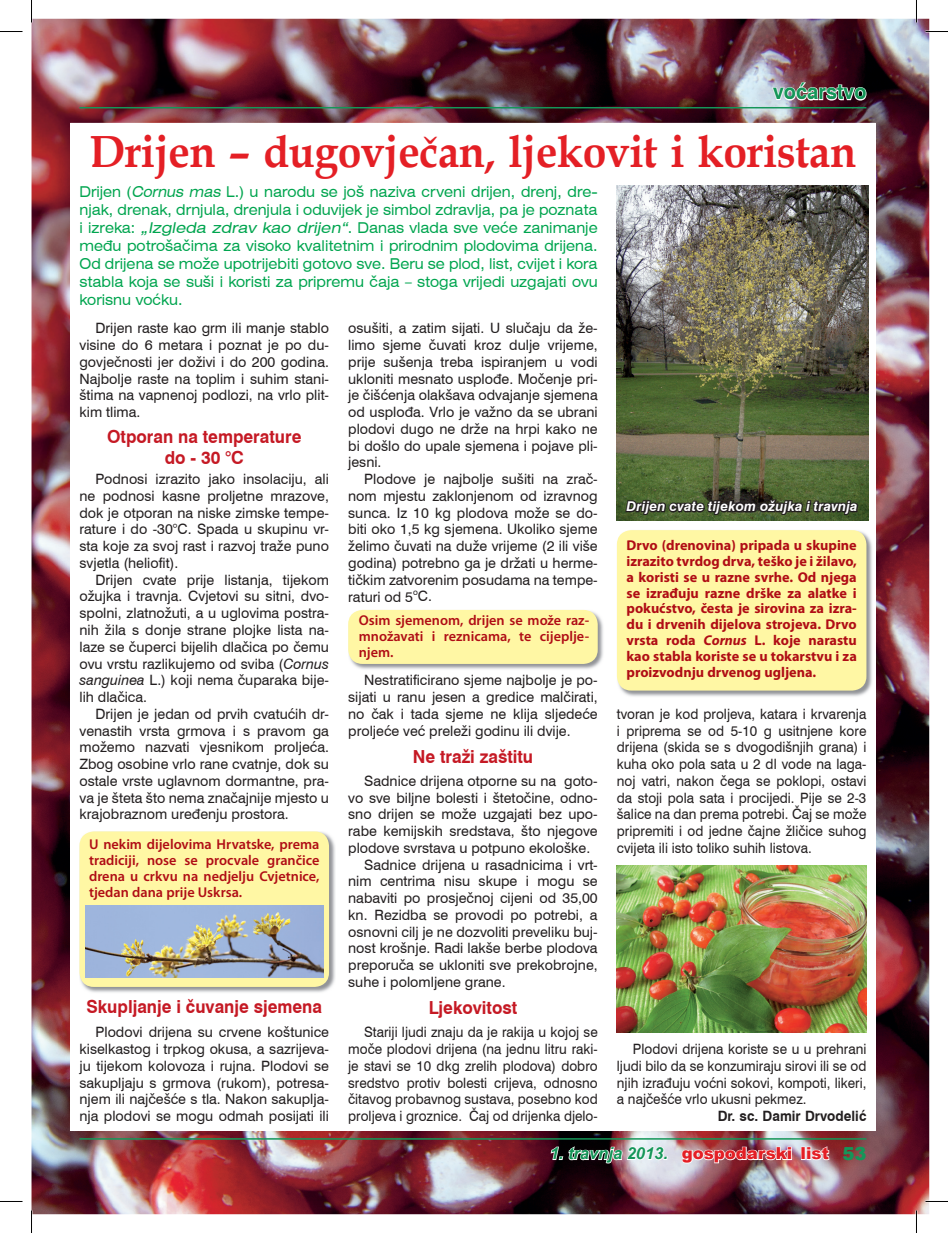
<style>
.page{position:relative;width:948px;height:1233px;background:#fff}
.page>*{position:absolute;margin:0;border:0;box-sizing:border-box;transform-origin:0 0}
.t1{font:700 45px "Book Antiqua";letter-spacing:-.01em;color:#e41f25;scale:.95 1}
.t2{font:700 21px "Swiss 721 BT";letter-spacing:.005em;color:#159659;scale:.95 1}
.t3{font:700 18px/21px "Swiss 721 BT";color:#c51924;text-align:center;scale:.95 1}
.t4{font:900 16.5px "Arial";color:#e41f25}
.t5{font:expanded 15px/18px "Swiss 721 BT";color:#00a54f;text-align:justify;scale:.9 1}
.t6{font:14.25px/16.8px "Swiss 721 BT";color:#231f20;text-align:justify}
.t7{font:14.25px/16.8px "Swiss 721 BT";color:#231f20;text-align:justify;scale:.95 1}
.t8{font:700 14.25px/15.9px "Myriad Pro";color:#b00d15;text-align:justify}
.t9{font:600 14.25px/15.9px "Myriad Pro";color:#b00d15;text-align:justify}
.t10{font:700 14.25px "Swiss 721 BT";color:#231f20;scale:.95 1}
.t11{font:italic 700 13.5px "Swiss 721 BT";letter-spacing:.015em;color:#fff}
.s1{font-style:italic}
.s2{font-weight:700;font-style:italic;color:#159659}
.s3{font-size:18px;color:#159659}
</style>
<div class="page">
<img style="left:32px;top:19px;width:897px;height:1195px">
<div style="left:70px;top:123px;width:805px;height:1007px;background:#fff"></div>
<img style="left:617px;top:185px;width:251px;height:335px">
<img style="left:79px;top:831px;width:256px;height:162px">
<div style="left:79px;top:831px;width:250px;height:155px;background:#fff7a4;border-radius:14px"></div>
<img style="left:348px;top:610px;width:255px;height:59px">
<div style="left:348px;top:610px;width:249px;height:54px;background:#fff7a4;border-radius:14px"></div>
<img style="left:617px;top:531px;width:255px;height:166px">
<div style="left:617px;top:530px;width:249px;height:160px;background:#fff7a4;border-radius:14px"></div>
<hr style="left:79px;top:107px;width:787px;height:1px;background:#159659">
<svg style="left:771px;top:81px;width:96px;height:21px"></svg>
<hr style="left:79px;top:1138px;width:787px;height:1px;background:#159659">
<svg style="left:549px;top:1144px;width:119px;height:20px"></svg>
<svg style="left:680px;top:1145px;width:111px;height:19px"></svg>
<div style="left:787px;top:1149px;width:4px;height:10px;border:2px solid #fff"></div>
<div style="left:800px;top:1146px;width:5px;height:13px;border:2px solid #fff"></div>
<svg style="left:806px;top:1144px;width:24px;height:17px"></svg>
<svg style="left:624px;top:480px;width:235px;height:52px"></svg>
<img style="left:85px;top:905px;width:238px;height:72px">
<img style="left:617px;top:865px;width:249px;height:167px">
<hr style="left:925px;top:1200px;width:22px;height:2px;background:#fff">
<hr style="left:915px;top:0;width:2px;height:23px;background:#fff">
<hr style="left:915px;top:1210px;width:2px;height:22px;background:#fff">
<svg style="left:0;top:31px;width:22px;height:1px"></svg>
<svg style="left:925px;top:31px;width:22px;height:1px"></svg>
<svg style="left:0;top:1201px;width:22px;height:1px"></svg>
<svg style="left:925px;top:1201px;width:22px;height:1px"></svg>
<svg style="left:31px;top:0;width:1px;height:23px"></svg>
<svg style="left:31px;top:1210px;width:1px;height:22px"></svg>
<svg style="left:916px;top:0;width:1px;height:23px"></svg>
<svg style="left:916px;top:1210px;width:1px;height:22px"></svg>
<h2 class="t2" style="left:773px;top:79px;width:100px">voćarstvo</h2>
<h1 class="t1" style="left:89px;top:121px;width:808px">Drijen – dugovječan, ljekovit i koristan</h1>
<p class="t5" style="left:79px;top:183px;width:577px">Drijen (<span class="s1">Cornus mas</span> L.) u narodu se još naziva crveni drijen, drenj, dre&shy;njak, drenak, drnjula, drenjula i oduvijek je simbol zdravlja, pa je poznata i izreka: <span class="s1">„Izgleda zdrav kao drijen“</span>. Danas vlada sve veće zanimanje među potrošačima za visoko kvalitetnim i prirodnim plodovima drijena.<br>Od drijena se može upotrijebiti gotovo sve. Beru se plod, list, cvijet i kora stabla koja se suši i koristi za pripremu čaja – stoga vrijedi uzgajati ovu korisnu voćku.</p>
<p class="t6" style="left:79px;top:319px;width:251px;text-indent:16px">Drijen raste kao grm ili manje stablo visine do 6 metara i poznat je po du&shy;govječnosti jer doživi i do 200 godina.<br>Najbolje raste na toplim i suhim stani&shy;štima na vapnenoj podlozi, na vrlo plit&shy;kim tlima.</p>
<p class="t3" style="left:107px;top:426px;width:206px">Otporan na temperature do - 30 °C</p>
<p class="t6" style="left:79px;top:470px;width:251px;text-indent:16px">Podnosi izrazito jako insolaciju, ali ne podnosi kasne proljetne mrazove, dok je otporan na niske zimske tempe&shy;rature i do -30°C. Spada u skupinu vr&shy;sta koje za svoj rast i razvoj traže puno svjetla (heliofit).</p>
<p class="t6" style="left:79px;top:571px;width:251px;text-indent:16px">Drijen cvate prije listanja, tijekom ožujka i travnja. Cvjetovi su sitni, dvo&shy;spolni, zlatnožuti, a u uglovima postra&shy;nih žila s donje strane plojke lista na&shy;laze se čuperci bijelih dlačica po čemu ovu vrstu razlikujemo od sviba (<span class="s1">Cornus sanguinea</span> L.) koji nema čuparaka bije&shy;lih dlačica.</p>
<p class="t6" style="left:79px;top:705px;width:251px;text-indent:16px">Drijen je jedan od prvih cvatućih dr&shy;venastih vrsta grmova i s pravom ga možemo nazvati vjesnikom proljeća.<br>Zbog osobine vrlo rane cvatnje, dok su ostale vrste uglavnom dormantne, pra&shy;va je šteta što nema značajnije mjesto u krajobraznom uređenju prostora.</p>
<p class="t6" style="left:348px;top:319px;width:251px">osušiti, a zatim sijati. U slučaju da že&shy;limo sjeme čuvati kroz dulje vrijeme, prije sušenja treba ispiranjem u vodi ukloniti mesnato usplođe. Močenje pri&shy;je čišćenja olakšava odvajanje sjemena od usplođa. Vrlo je važno da se ubrani plodovi dugo ne drže na hrpi kako ne bi došlo do upale sjemena i pojave pli&shy;jesni.</p>
<p class="t6" style="left:348px;top:470px;width:251px;text-indent:16px">Plodove je najbolje sušiti na zrač&shy;nom mjestu zaklonjenom od izravnog sunca. Iz 10 kg plodova može se do&shy;biti oko 1,5 kg sjemena. Ukoliko sjeme želimo čuvati na duže vrijeme (2 ili više godina) potrebno ga je držati u herme&shy;tičkim zatvorenim posudama na tempe&shy;raturi od 5<sup>o</sup>C.</p>
<p class="t9" style="left:359px;top:612px;width:232px">Osim sjemenom, drijen se može raz&shy;množavati i reznicama, te cijeplje&shy;njem.</p>
<p class="t6" style="left:348px;top:671px;width:251px;text-indent:16px">Nestratificirano sjeme najbolje je po&shy;sijati u ranu jesen a gredice malčirati, no čak i tada sjeme ne klija sljedeće proljeće već preleži godinu ili dvije.</p>
<p class="t3" style="left:412px;top:745px;width:128px">Ne traži zaštitu</p>
<p class="t6" style="left:364px;top:772px;width:235px">Sadnice drijena otporne su na goto-</p>
<p class="t6" style="left:348px;top:789px;width:251px">vo sve biljne bolesti i štetočine, odno-</p>
<p class="t6" style="left:348px;top:805px;width:251px">sno drijen se može uzgajati bez upo-</p>
<p class="t6" style="left:348px;top:822px;width:251px">rabe kemijskih sredstava, što njegove</p>
<p class="t6" style="left:348px;top:839px;width:243px">plodove svrstava u potpuno ekološke.</p>
<p class="t6" style="left:364px;top:856px;width:235px">Sadnice drijena u rasadnicima i vrt-</p>
<p class="t6" style="left:348px;top:872px;width:251px">nim centrima nisu skupe i mogu se</p>
<p class="t6" style="left:348px;top:889px;width:251px">nabaviti po prosječnoj cijeni od 35,00</p>
<p class="t6" style="left:348px;top:906px;width:251px">kn. Rezidba se provodi po potrebi, a</p>
<p class="t6" style="left:348px;top:923px;width:251px">osnovni cilj je ne dozvoliti preveliku buj-</p>
<p class="t6" style="left:348px;top:939px;width:251px">nost krošnje. Radi lakše berbe plodova</p>
<p class="t6" style="left:348px;top:956px;width:251px">preporuča se ukloniti sve prekobrojne,</p>
<p class="t6" style="left:348px;top:973px;width:159px">suhe i polomljene grane.</p>
<p class="t3" style="left:428px;top:997px;width:95px">Ljekovitost</p>
<p class="t7" style="left:348px;top:1023px;width:264px;text-indent:16px">Stariji ljudi znaju da je rakija u kojoj se moče plodovi drijena (na jednu litru raki&shy;je stavi se 10 dkg zrelih plodova) dobro sredstvo protiv bolesti crijeva, odnosno čitavog probavnog sustava, posebno kod proljeva i groznice. Čaj od drijenka djelo-</p>
<p class="t9" style="left:89px;top:836px;width:232px">U nekim dijelovima Hrvatske, prema tradiciji, nose se procvale grančice drena u crkvu na nedjelju Cvjetnice, tjedan dana prije Uskrsa.</p>
<p class="t3" style="left:86px;top:996px;width:249px">Skupljanje i čuvanje sjemena</p>
<p class="t6" style="left:79px;top:1023px;width:251px;text-indent:16px">Plodovi drijena su crvene koštunice kiselkastog i trpkog okusa, a sazrijeva&shy;ju tijekom kolovoza i rujna. Plodovi se sakupljaju s grmova (rukom), potresa&shy;njem ili najčešće s tla. Nakon sakuplja&shy;nja plodovi se mogu odmah posijati ili</p>
<p class="t11" style="left:626px;top:498px;width:233px">Drijen cvate tijekom ožujka i travnja</p>
<p class="t8" style="left:626px;top:537px;width:232px">Drvo (drenovina) pripada u skupine izrazito tvrdog drva, teško je i žilavo, a koristi se u razne svrhe. Od njega se izrađuju razne drške za alatke i pokućstvo, česta je sirovina za izra&shy;du i drvenih dijelova strojeva. Drvo vrsta roda <span class="s1">Cornus</span> L. koje narastu kao stabla koriste se u tokarstvu i za proizvodnju drvenog ugljena.</p>
<p class="t7" style="left:617px;top:705px;width:264px">tvoran je kod proljeva, katara i krvarenja i priprema se od 5-10 g usitnjene kore drijena (skida se s dvogodišnjih grana) i kuha oko pola sata u 2 dl vode na laga&shy;noj vatri, nakon čega se poklopi, ostavi da stoji pola sata i procijedi. Pije se 2-3 šalice na dan prema potrebi. Čaj se može pripremiti i od jedne čajne žličice suhog cvijeta ili isto toliko suhih listova.</p>
<p class="t7" style="left:617px;top:1040px;width:264px;text-indent:16px">Plodovi drijena koriste se u u prehrani ljudi bilo da se konzumiraju sirovi ili se od njih izrađuju voćni sokovi, kompoti, likeri, a najčešće vrlo ukusni pekmez.</p>
<p class="t10" style="left:717px;top:1107px;width:158px">Dr. sc. Damir Drvodelić</p>
<p class="t4" style="left:549px;top:1141px;width:318px"><span class="s2">1. travnja 2013.</span> gospodarski list <span class="s3">53</span></p>
</div>
